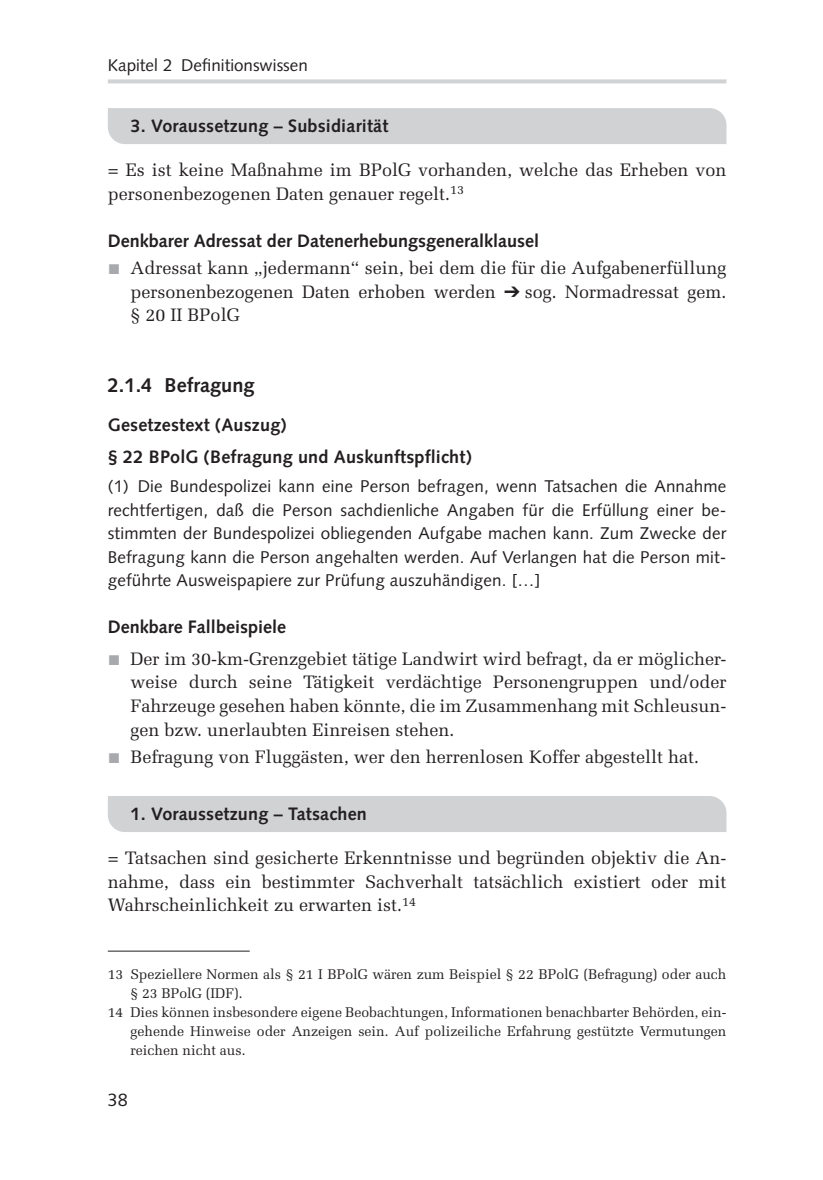
<style>
.page{position:relative;width:823px;height:1180px;background:#fff}
.page>*{position:absolute;margin:0;border:0;box-sizing:border-box;transform-origin:0 0}
.t1{font:700 20px "Syntax LT Pro";color:#231f20}
.t2{font:18px/23.6px "Melior LT Pro";color:#231f20;text-align:justify}
.t3{font:700 18px/31.6px "Syntax LT Pro";letter-spacing:.01em;color:#231f20}
.t4{font:18px "Syntax LT Pro";color:#231f20}
.t5{font:17px/23.4px "Syntax LT Pro";letter-spacing:.01em;color:#231f20;text-align:justify}
.t6{font:14px "Melior LT Pro";color:#231f20}
.s1{color:#a8a9ad}
</style>
<div class="page">
<svg style="left:108px;top:79px;width:618px;height:4px;background:#d5d6d8"></svg>
<div style="left:108px;top:108px;width:618px;height:36px;background:#d1d2d4"></div>
<div style="left:108px;top:796px;width:618px;height:35px;background:#d1d2d4"></div>
<hr style="left:108px;top:950px;width:141px;height:1px;background:#231f20">
<p class="t5" style="left:108px;top:53px;width:201px">Kapitel 2 Definitionswissen</p>
<p class="t3" style="left:130px;top:109px;width:259px">3. Voraussetzung – Subsidiarität</p>
<p class="t2" style="left:108px;top:158px;width:619px">= Es ist keine Maßnahme im BPolG vorhanden, welche das Erheben von personenbezogenen Daten genauer regelt.<sup>13</sup></p>
<p class="t3" style="left:108px;top:224px;width:432px">Denkbarer Adressat der Datenerhebungsgeneralklausel</p>
<p class="t2" style="left:130px;top:256px;width:597px;text-indent:-22px"><span class="s1">■</span> Adressat kann „jedermann“ sein, bei dem die für die Aufgabenerfüllung personenbezogenen Daten erhoben werden ➔ sog. Normadressat gem. § 20 II BPolG</p>
<p class="t1" style="left:108px;top:373px;width:148px">2.1.4 Befragung</p>
<p class="t3" style="left:108px;top:409px;width:365px">Gesetzestext (Auszug)<br>§ 22 BPolG (Befragung und Auskunftspflicht)</p>
<p class="t5" style="left:108px;top:474px;width:619px">(1) Die Bundespolizei kann eine Person befragen, wenn Tatsachen die Annahme rechtfertigen, daß die Person sachdienliche Angaben für die Erfüllung einer be&shy;stimmten der Bundespolizei obliegenden Aufgabe machen kann. Zum Zwecke der Befragung kann die Person angehalten werden. Auf Verlangen hat die Person mit&shy;geführte Ausweispapiere zur Prüfung auszuhändigen. […]</p>
<p class="t3" style="left:108px;top:611px;width:180px">Denkbare Fallbeispiele</p>
<p class="t2" style="left:130px;top:646px;width:597px;text-indent:-22px"><span class="s1">■</span> Der im 30-km-Grenzgebiet tätige Landwirt wird befragt, da er möglicher&shy;weise durch seine Tätigkeit verdächtige Personengruppen und/oder Fahrzeuge gesehen haben könnte, die im Zusammenhang mit Schleusun&shy;gen bzw. unerlaubten Einreisen stehen.</p>
<p class="t2" style="left:109px;top:744px;width:591px"><span class="s1">■</span> Befragung von Fluggästen, wer den herrenlosen Koffer abgestellt hat.</p>
<p class="t3" style="left:130px;top:797px;width:238px">1. Voraussetzung – Tatsachen</p>
<p class="t2" style="left:108px;top:845px;width:619px">= Tatsachen sind gesicherte Erkenntnisse und begründen objektiv die An&shy;nahme, dass ein bestimmter Sachverhalt tatsächlich existiert oder mit Wahrscheinlichkeit zu erwarten ist.<sup>14</sup></p>
<p class="t6" style="left:108px;top:965px;width:619px">13 Speziellere Normen als § 21 I BPolG wären zum Beispiel § 22 BPolG (Befragung) oder auch</p>
<p class="t6" style="left:130px;top:984px;width:114px">§ 23 BPolG (IDF).</p>
<p class="t6" style="left:108px;top:1003px;width:619px">14 Dies können insbesondere eigene Beobachtungen, Informationen benachbarter Behörden, ein-</p>
<p class="t6" style="left:130px;top:1022px;width:597px">gehende Hinweise oder Anzeigen sein. Auf polizeiliche Erfahrung gestützte Vermutungen</p>
<p class="t6" style="left:130px;top:1041px;width:117px">reichen nicht aus.</p>
<p class="t4" style="left:108px;top:1089px;width:22px">38</p>
</div>
